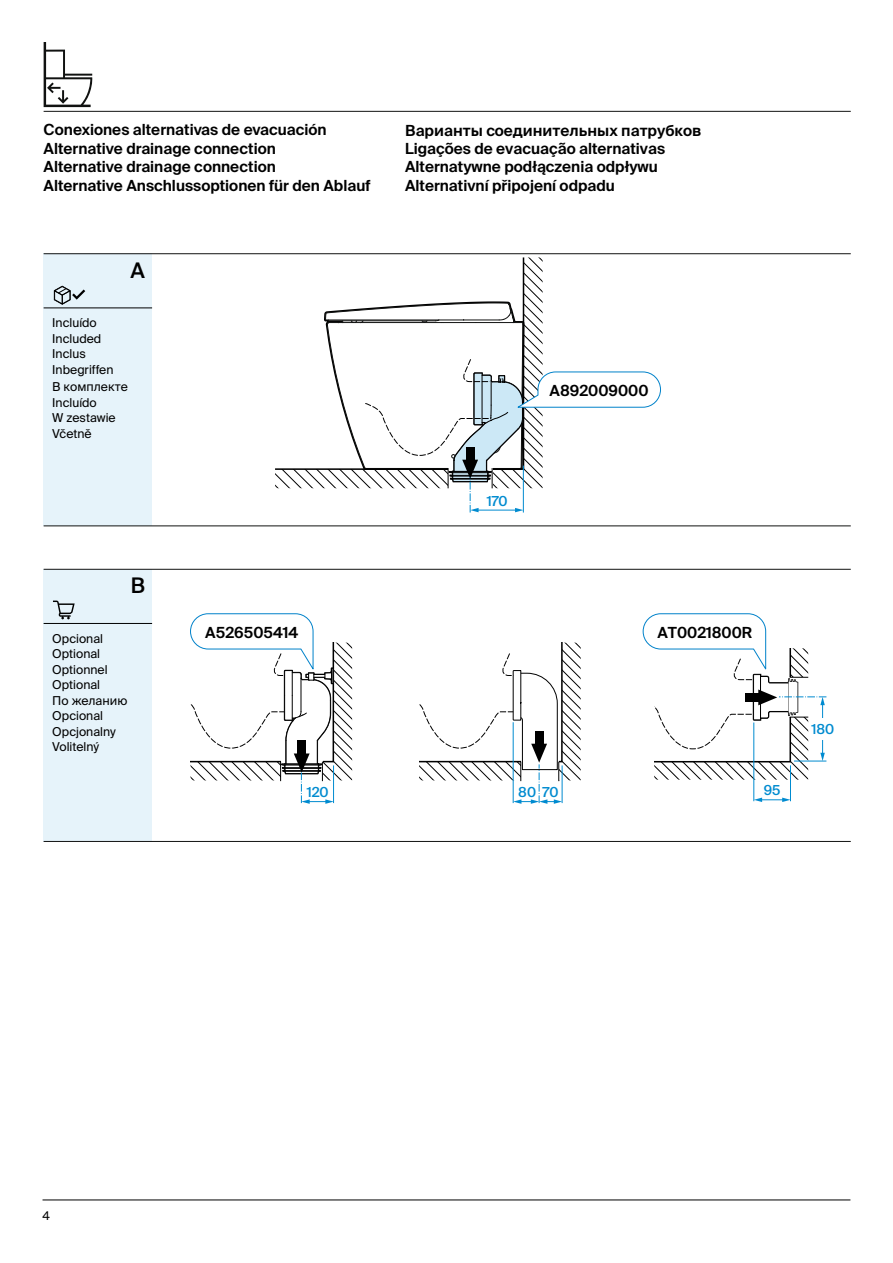
<style>
.page{position:relative;width:893px;height:1263px;background:#fff}
.page>*{position:absolute;margin:0;border:0;box-sizing:border-box;transform-origin:0 0}
.t1{font:500 21.45px "Suisse Intl";color:#000}
.t2{font:600 15.3px/18.3px "Suisse Intl";color:#000}
.t3{font:500 13.8px "Suisse Intl";color:#008bd0}
.t4{font:12.3px/15.6px "Suisse Intl";color:#000}
.t5{font:12px "Suisse Intl";color:#000}
</style>
<div class="page">
<div style="left:44px;top:569px;width:108px;height:272px;background:#e6f3fa"></div>
<svg style="left:53px;top:601px;width:22px;height:18px"></svg>
<hr style="left:44px;top:623px;width:108px;height:1px;background:#000">
<hr style="left:753px;top:722px;width:1px;height:79px;background:#008bd0">
<hr style="left:790px;top:765px;width:1px;height:36px;background:#008bd0">
<svg style="left:419px;top:643px;width:162px;height:161px"></svg>
<svg style="left:190px;top:613px;width:162px;height:191px"></svg>
<svg style="left:754px;top:797px;width:36px;height:5px"></svg>
<svg style="left:642px;top:613px;width:184px;height:167px"></svg>
<svg style="left:44px;top:42px;width:49px;height:65px"></svg>
<hr style="left:44px;top:111px;width:807px;height:1px;background:#111211">
<hr style="left:44px;top:569px;width:807px;height:1px;background:#111211">
<hr style="left:44px;top:841px;width:807px;height:1px;background:#111211">
<svg style="left:275px;top:257px;width:386px;height:255px"></svg>
<div style="left:44px;top:254px;width:108px;height:272px;background:#e6f3fa"></div>
<svg style="left:54px;top:286px;width:31px;height:19px"></svg>
<hr style="left:44px;top:308px;width:108px;height:1px;background:#000">
<hr style="left:44px;top:253px;width:807px;height:1px;background:#111211">
<hr style="left:44px;top:526px;width:807px;height:1px;background:#111211">
<hr style="left:43px;top:1199px;width:807px;height:1px;background:#000">
<p class="t2" style="left:44px;top:121px;width:328px">Conexiones alternativas de evacuación Alternative drainage connection<br>Alternative drainage connection<br>Alternative Anschlussoptionen für den Ablauf</p>
<p class="t2" style="left:405px;top:121px;width:298px">Варианты соединительных патрубков Ligações de evacuação alternativas Alternatywne podłączenia odpływu Alternativní připojení odpadu</p>
<h1 class="t1" style="left:131px;top:258px;width:16px">A</h1>
<p class="t4" style="left:52px;top:315px;width:63px">Incluído<br>Included<br>Inclus<br>Inbegriffen</p>
<p class="t4" style="left:52px;top:379px;width:77px">В комплекте<br>Incluído<br>W zestawie<br>Včetně</p>
<h1 class="t1" style="left:131px;top:573px;width:16px">B</h1>
<p class="t4" style="left:52px;top:630px;width:77px">Opcional<br>Optional<br>Optionnel<br>Optional<br>По желанию<br>Opcional<br>Opcjonalny<br>Volitelný</p>
<p class="t3" style="left:487px;top:494px;width:22px">170</p>
<p class="t2" style="left:550px;top:382px;width:100px">A892009000</p>
<p class="t2" style="left:205px;top:623px;width:94px">A526505414</p>
<p class="t2" style="left:657px;top:623px;width:96px">AT0021800R</p>
<p class="t3" style="left:307px;top:784px;width:23px">120</p>
<p class="t3" style="left:764px;top:782px;width:18px">95</p>
<p class="t3" style="left:518px;top:784px;width:42px">80 70</p>
<p class="t3" style="left:812px;top:722px;width:24px">180</p>
<p class="t5" style="left:43px;top:1209px;width:9px">4</p>
</div>
